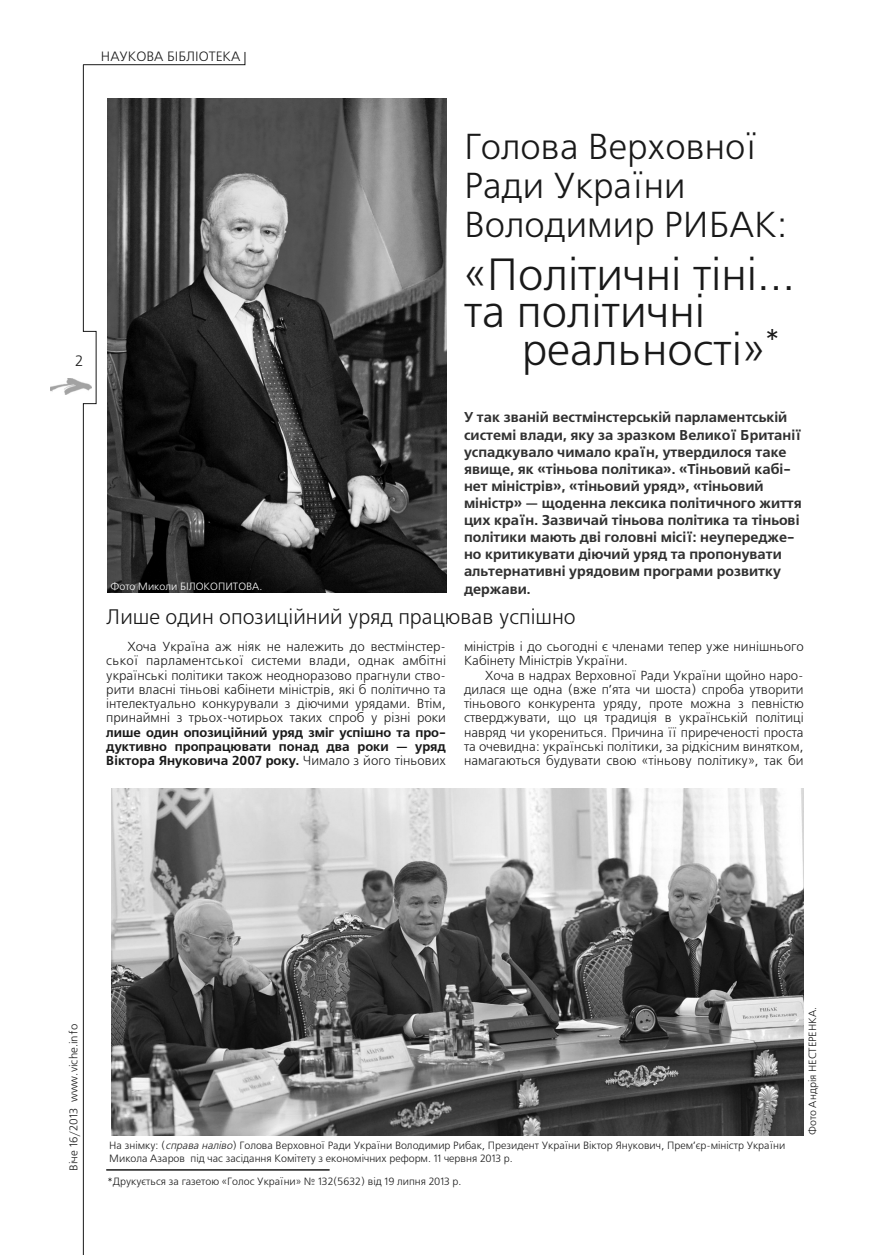
<style>
.page{position:relative;width:893px;height:1255px;background:#fff}
.page>*{position:absolute;margin:0;border:0;box-sizing:border-box;transform-origin:0 0}
.t1{font:45px/37.5px "Free Set C";color:#191919}
.t2{font:36px/39px "Free Set C";color:#191919}
.t3{font:21px "Free Set C";color:#191919}
.t4{font:15px "Free Set C";color:#191919}
.t5{font:700 14.25px/17.1px "Free Set C";color:#303030}
.t6{font:13.5px "Free Set C";color:#191919}
.t7{font:13.05px/14.2px "Free Set C";color:#191919;text-align:justify}
.t8{font:700 13.05px/14.2px "Free Set C";color:#191919;text-align:justify}
.t9{font:11.25px "Free Set C";color:#191919}
.t10{font:10.5px/12.6px "Free Set C";color:#191919}
.t11{font:10.5px "Free Set C";color:#fff}
.s1{font-weight:400}
.s2{font-style:italic}
</style>
<div class="page">
<svg style="left:83px;top:52px;width:162px;height:1202px"></svg>
<img style="left:50px;top:379px;width:41px;height:15px">
<img style="left:107px;top:99px;width:339px;height:493px">
<hr style="left:106px;top:1169px;width:224px;height:1px;background:#191919">
<img style="left:111px;top:788px;width:693px;height:347px">
<p class="t6" style="left:101px;top:48px;width:141px">НАУКОВА БІБЛІОТЕКА</p>
<p class="t4" style="left:75px;top:352px;width:9px">2</p>
<h2 class="t2" style="left:464px;top:127px;width:325px">Голова Верховної<br>Ради України<br>Володимир РИБАК:</h2>
<h1 class="t1" style="left:464px;top:256px;width:333px">«Політичні тіні... та політичні</h1>
<h1 class="t1" style="left:522px;top:331px;width:260px">реальності»<sup>*</sup></h1>
<p class="t5" style="left:464px;top:409px;width:339px">У так званій вестмінстерській парламентській системі влади, яку за зразком Великої Британії успадкувало чимало країн, утвердилося таке явище, як «тіньова політика». «Тіньовий кабі&shy;нет міністрів», «тіньовий уряд», «тіньовий міністр» — щоденна лексика політичного життя цих країн. Зазвичай тіньова політика та тіньові політики мають дві головні місії: неупередже&shy;но критикувати діючий уряд та пропонувати альтернативні урядовим програми розвитку держави.</p>
<h3 class="t3" style="left:106px;top:605px;width:471px">Лише один опозиційний уряд працював успішно</h3>
<p class="t7" style="left:106px;top:639px;width:341px;text-indent:21px">Хоча Україна аж ніяк не належить до вестмінстер&shy;ської парламентської системи влади, однак амбітні українські політики також неодноразово прагнули ство&shy;рити власні тіньові кабінети міністрів, які б політично та інтелектуально конкурували з діючими урядами. Втім, принаймні з трьох-чотирьох таких спроб у різні роки</p>
<p class="t8" style="left:106px;top:725px;width:341px">лише один опозиційний уряд зміг успішно та про&shy;дуктивно пропрацювати понад два роки — уряд Віктора Януковича 2007 року. <span class="s1">Чимало з його тіньових</span></p>
<p class="t11" style="left:110px;top:580px;width:153px">Фото Миколи БІЛОКОПИТОВА.</p>
<p class="t7" style="left:464px;top:639px;width:341px">міністрів і до сьогодні є членами тепер уже нинішнього<br>Кабінету Міністрів України.</p>
<p class="t7" style="left:464px;top:668px;width:341px;text-indent:21px">Хоча в надрах Верховної Ради України щойно наро&shy;дилася ще одна (вже п’ята чи шоста) спроба утворити тіньового конкурента уряду, проте можна з певністю стверджувати, що ця традиція в українській політиці навряд чи укорениться. Причина її приреченості проста та очевидна: українські політики, за рідкісним винятком, намагаються будувати свою «тіньову політику», так би</p>
<p class="t9" style="left:67px;top:1170px;width:148px;rotate:-90deg">Віче 16/2013 www.viche.info</p>
<p class="t10" style="left:109px;top:1138px;width:677px">На знімку: (<span class="s2">справаналіво</span>) Голова Верховної Ради України Володимир Рибак, Президент України Віктор Янукович, Прем’єр-міністр України<br>Микола Азаров під час засідання Комітету з економічних реформ. 11 червня 2013 р.</p>
<p class="t10" style="left:107px;top:1174px;width:356px">*Друкується за газетою «Голос України» № 132(5632) від 19 липня 2013 р.</p>
<p class="t10" style="left:806px;top:1135px;width:130px;rotate:-90deg">Фото Андрія НЕСТЕРЕНКА.</p>
</div>
